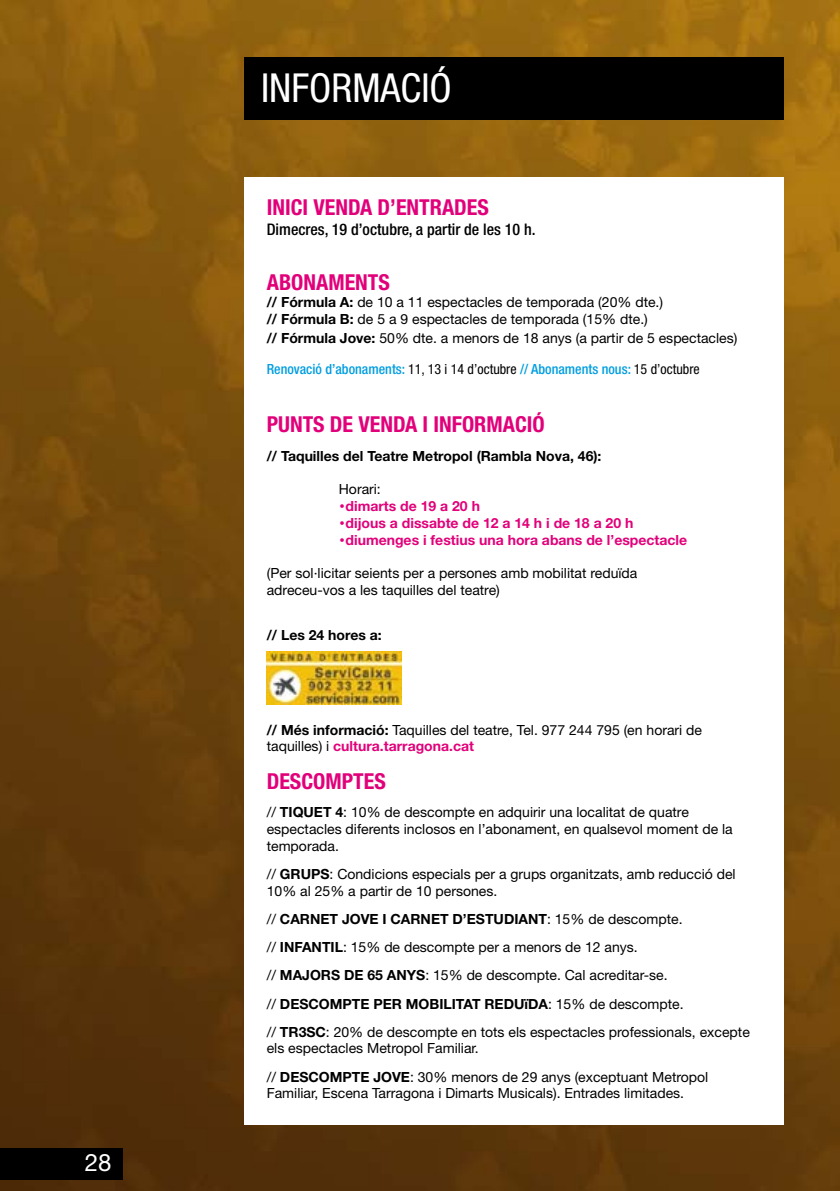
<style>
.page{position:relative;width:840px;height:1191px;background:#fff}
.page>*{position:absolute;margin:0;border:0;box-sizing:border-box;transform-origin:0 0}
.t1{font:condensed 40px "Helvetica Neue LT Std";color:#fff}
.t2{font:24px "Helvetica Neue LT Std";color:#fff}
.t3{font:700 condensed 22px "Helvetica Neue LT Std";color:#e2007a}
.t4{font:500 condensed 16px "Helvetica Neue LT Std";color:#000}
.t5{font:14px/16.8px "Helvetica Neue LT Std";color:#000}
.t6{font:700 14px "Helvetica Neue LT Std";color:#e2007a}
.t7{font:700 14px "Helvetica Neue LT Std";color:#000}
.s1{font-weight:700}
.s2{font-weight:500;font-stretch:condensed;color:#009ee0}
.s3{font-stretch:condensed}
.s4{font-family:"Gotham HTF";font-weight:400}
.s5{font-weight:700;color:#e2007a}
</style>
<div class="page">
<img style="left:0;top:0;width:839px;height:1191px">
<div style="left:0;top:1148px;width:123px;height:31px;background:#000"></div>
<div style="left:244px;top:57px;width:538px;height:62px;background:#000"></div>
<div style="left:244px;top:177px;width:538px;height:947px;background:#fff"></div>
<img style="left:266px;top:651px;width:135px;height:53px">
<h2 class="t2" style="left:85px;top:1148px;width:28px">28</h2>
<h1 class="t1" style="left:261px;top:65px;width:192px">INFORMACIÓ</h1>
<h3 class="t3" style="left:266px;top:194px;width:223px">INICI VENDA D’ENTRADES</h3>
<p class="t4" style="left:266px;top:219px;width:270px">Dimecres, 19 d’octubre, a partir de les 10 h.</p>
<h3 class="t3" style="left:266px;top:269px;width:125px">ABONAMENTS</h3>
<p class="t5" style="left:266px;top:293px;width:397px"><span class="s1">// Fórmula A:</span> de 10 a 11 espectacles de temporada (20% dte.) <span class="s1">// Fórmula B:</span> de 5 a 9 espectacles de temporada (15% dte.)</p>
<p class="t5" style="left:266px;top:323px;width:472px;line-height:30.6px"><span class="s1">// Fórmula Jove:</span> 50% dte. a menors de 18 anys (a partir de 5 espectacles)<br><span class="s2">Renovació d’abonaments:</span> <span class="s3">11, 13 i 14 d’octubre</span> <span class="s2">// Abonaments nous:</span> <span class="s3">15 d’octubre</span></p>
<h3 class="t3" style="left:266px;top:411px;width:279px">PUNTS DE VENDA I INFORMACIÓ</h3>
<p class="t7" style="left:266px;top:447px;width:336px">// Taquilles del Teatre Metropol (Rambla Nova, 46):</p>
<p class="t5" style="left:338px;top:480px;width:43px">Horari:</p>
<p class="t6" style="left:338px;top:497px;width:142px"><span class="s4">•</span>dimarts de 19 a 20 h</p>
<p class="t6" style="left:338px;top:514px;width:296px"><span class="s4">•</span>dijous a dissabte de 12 a 14 h i de 18 a 20 h</p>
<p class="t6" style="left:338px;top:531px;width:350px"><span class="s4">•</span>diumenges i festius una hora abans de l’espectacle</p>
<p class="t5" style="left:266px;top:564px;width:372px">(Per sol·licitar seients per a persones amb mobilitat reduïda adreceu-vos a les taquilles del teatre)</p>
<p class="t7" style="left:266px;top:626px;width:116px">// Les 24 hores a:</p>
<p class="t5" style="left:266px;top:721px;width:436px"><span class="s1">// Més informació:</span> Taquilles del teatre, Tel. 977 244 795 (en horari de taquilles) i <span class="s5">cultura.tarragona.cat</span></p>
<h3 class="t3" style="left:266px;top:768px;width:120px">DESCOMPTES</h3>
<p class="t5" style="left:266px;top:803px;width:467px">// <span class="s1">TIQUET 4</span>: 10% de descompte en adquirir una localitat de quatre espectacles diferents inclosos en l’abonament, en qualsevol moment de la temporada.</p>
<p class="t5" style="left:266px;top:865px;width:470px">// <span class="s1">GRUPS</span>: Condicions especials per a grups organitzats, amb reducció del<br>10% al 25% a partir de 10 persones.</p>
<p class="t5" style="left:266px;top:904px;width:484px;line-height:28.2px">// <span class="s1">CARNET JOVE I CARNET D’ESTUDIANT</span>: 15% de descompte.<br>// <span class="s1">INFANTIL</span>: 15% de descompte per a menors de 12 anys.<br>// <span class="s1">MAJORS DE 65 ANYS</span>: 15% de descompte. Cal acreditar-se.<br>// <span class="s1">DESCOMPTE PER MOBILITAT REDUïDA</span>: 15% de descompte.<br>// <span class="s1">TR3SC</span>: 20% de descompte en tots els espectacles professionals, excepte</p>
<p class="t5" style="left:266px;top:1034px;width:443px;line-height:28.2px">els espectacles Metropol Familiar.<br>// <span class="s1">DESCOMPTE JOVE</span>: 30% menors de 29 anys (exceptuant Metropol</p>
<p class="t5" style="left:266px;top:1084px;width:418px">Familiar, Escena Tarragona i Dimarts Musicals). Entrades limitades.</p>
</div>
